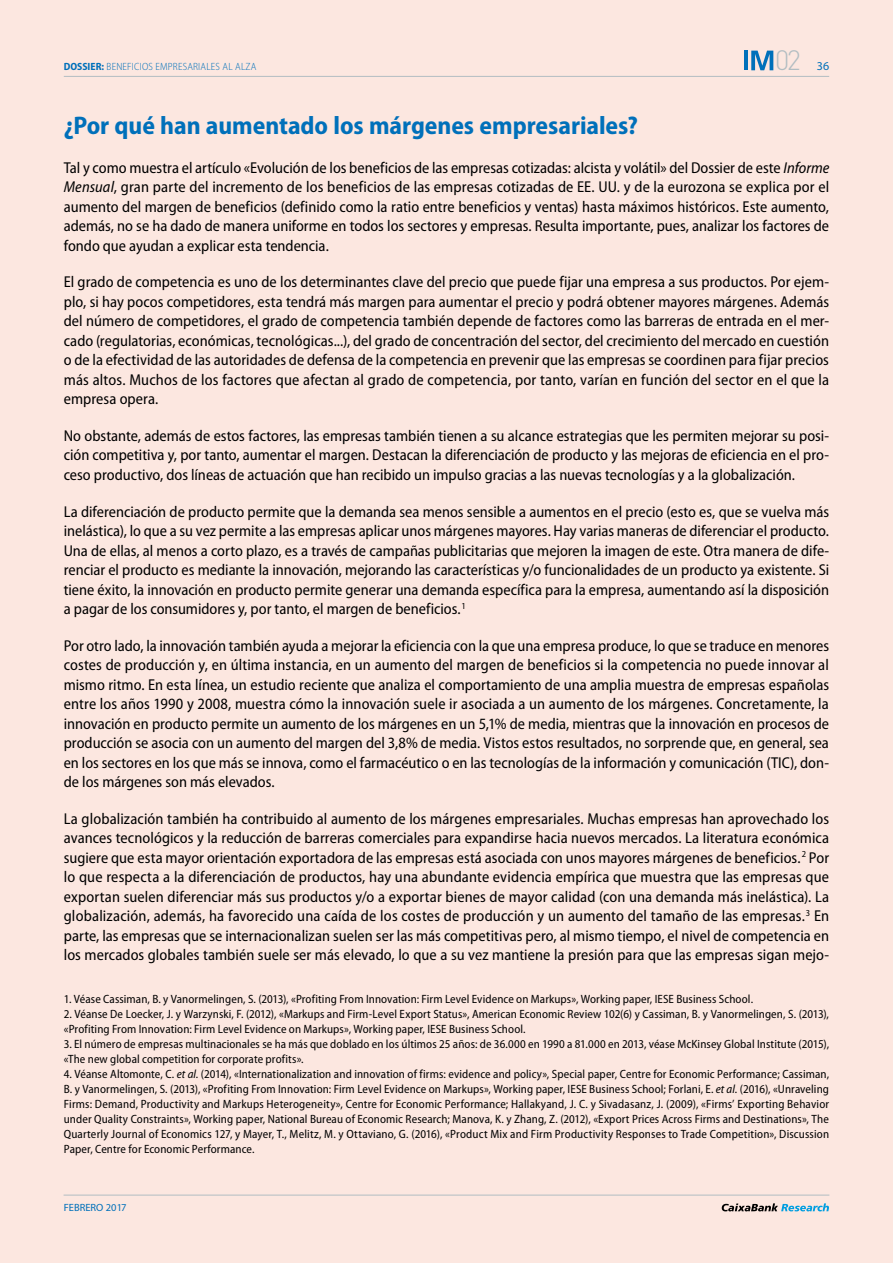
<style>
.page{position:relative;width:893px;height:1263px;background:#fce7e0}
.page>*{position:absolute;margin:0;border:0;box-sizing:border-box;transform-origin:0 0}
.t1{font:300 27.6px "DIN Pro";color:#b2bdc2}
.t2{font:700 semi-condensed 25.5px "Myriad Pro";color:#0070ba}
.t3{font:semi-condensed 15.75px/19.5px "Myriad Pro";color:#000;text-align:justify}
.t4{font:semi-condensed 12px/15px "Myriad Pro";letter-spacing:.01em;color:#000}
.t5{font:12px "Myriad Pro";color:#0070ba}
.t6{font:300 semi-condensed 10.5px "Myriad Pro";letter-spacing:.02em;color:#0070ba}
.t7{font:10.5px "Myriad Pro";color:#0070ba}
.s1{font-weight:700}
.s2{font-style:italic}
</style>
<div class="page">
<hr style="left:64px;top:76px;width:765px;height:1px;background:#b2bdc2">
<hr style="left:64px;top:1195px;width:765px;height:1px;background:#b2bdc2">
<svg style="left:722px;top:1203px;width:107px;height:8px"></svg>
<svg style="left:751px;top:51px;width:22px;height:19px"></svg>
<svg style="left:743px;top:51px;width:4px;height:19px"></svg>
<h1 class="t1" style="left:775px;top:42px;width:27px">02</h1>
<p class="t6" style="left:64px;top:61px;width:194px"><span class="s1">DOSSIER:</span> BENEFICIOS EMPRESARIALES AL ALZA</p>
<p class="t5" style="left:817px;top:60px;width:14px">36</p>
<h2 class="t2" style="left:64px;top:111px;width:576px">¿Por qué han aumentado los márgenes empresariales?</h2>
<p class="t3" style="left:64px;top:158px;width:767px">Tal y como muestra el artículo «Evolución de los beneficios de las empresas cotizadas: alcista y volátil» del Dossier de este <span class="s2">Informe Mensual</span>, gran parte del incremento de los beneficios de las empresas cotizadas de EE. UU. y de la eurozona se explica por el aumento del margen de beneficios (definido como la ratio entre beneficios y ventas) hasta máximos históricos. Este aumento, además, no se ha dado de manera uniforme en todos los sectores y empresas. Resulta importante, pues, analizar los factores de fondo que ayudan a explicar esta tendencia.</p>
<p class="t3" style="left:64px;top:273px;width:767px">El grado de competencia es uno de los determinantes clave del precio que puede fijar una empresa a sus productos. Por ejem&shy;plo, si hay pocos competidores, esta tendrá más margen para aumentar el precio y podrá obtener mayores márgenes. Además del número de competidores, el grado de competencia también depende de factores como las barreras de entrada en el mer&shy;cado (regulatorias, económicas, tecnológicas...), del grado de concentración del sector, del crecimiento del mercado en cuestión o de la efectividad de las autoridades de defensa de la competencia en prevenir que las empresas se coordinen para fijar precios más altos. Muchos de los factores que afectan al grado de competencia, por tanto, varían en función del sector en el que la empresa opera.</p>
<p class="t3" style="left:64px;top:426px;width:767px">No obstante, además de estos factores, las empresas también tienen a su alcance estrategias que les permiten mejorar su posi&shy;ción competitiva y, por tanto, aumentar el margen. Destacan la diferenciación de producto y las mejoras de eficiencia en el pro&shy;ceso productivo, dos líneas de actuación que han recibido un impulso gracias a las nuevas tecnologías y a la globalización.</p>
<p class="t3" style="left:64px;top:502px;width:767px">La diferenciación de producto permite que la demanda sea menos sensible a aumentos en el precio (esto es, que se vuelva más inelástica), lo que a su vez permite a las empresas aplicar unos márgenes mayores. Hay varias maneras de diferenciar el producto.<br>Una de ellas, al menos a corto plazo, es a través de campañas publicitarias que mejoren la imagen de este. Otra manera de dife&shy;renciar el producto es mediante la innovación, mejorando las características y/o funcionalidades de un producto ya existente. Si tiene éxito, la innovación en producto permite generar una demanda específica para la empresa, aumentando así la disposición a pagar de los consumidores y, por tanto, el margen de beneficios.<sup>1</sup></p>
<p class="t3" style="left:64px;top:636px;width:767px">Por otro lado, la innovación también ayuda a mejorar la eficiencia con la que una empresa produce, lo que se traduce en menores costes de producción y, en última instancia, en un aumento del margen de beneficios si la competencia no puede innovar al mismo ritmo. En esta línea, un estudio reciente que analiza el comportamiento de una amplia muestra de empresas españolas entre los años 1990 y 2008, muestra cómo la innovación suele ir asociada a un aumento de los márgenes. Concretamente, la innovación en producto permite un aumento de los márgenes en un 5,1% de media, mientras que la innovación en procesos de producción se asocia con un aumento del margen del 3,8% de media. Vistos estos resultados, no sorprende que, en general, sea en los sectores en los que más se innova, como el farmacéutico o en las tecnologías de la información y comunicación (TIC), don&shy;de los márgenes son más elevados.</p>
<p class="t3" style="left:64px;top:809px;width:767px">La globalización también ha contribuido al aumento de los márgenes empresariales. Muchas empresas han aprovechado los avances tecnológicos y la reducción de barreras comerciales para expandirse hacia nuevos mercados. La literatura económica sugiere que esta mayor orientación exportadora de las empresas está asociada con unos mayores márgenes de beneficios.<sup>2</sup> Por lo que respecta a la diferenciación de productos, hay una abundante evidencia empírica que muestra que las empresas que exportan suelen diferenciar más sus productos y/o a exportar bienes de mayor calidad (con una demanda más inelástica). La globalización, además, ha favorecido una caída de los costes de producción y un aumento del tamaño de las empresas.<sup>3</sup> En parte, las empresas que se internacionalizan suelen ser las más competitivas pero, al mismo tiempo, el nivel de competencia en los mercados globales también suele ser más elevado, lo que a su vez mantiene la presión para que las empresas sigan mejo-</p>
<p class="t4" style="left:64px;top:992px;width:691px">1. Véase Cassiman, B. y Vanormelingen, S. (2013), «Profiting From Innovation: Firm Level Evidence on Markups», Working paper, IESE Business School.</p>
<p class="t4" style="left:64px;top:1007px;width:767px">2. Véanse De Loecker, J. y Warzynski, F. (2012), «Markups and Firm-Level Export Status», American Economic Review 102(6) y Cassiman, B. y Vanormelingen, S. (2013), «Profiting From Innovation: Firm Level Evidence on Markups», Working paper, IESE Business School.</p>
<p class="t4" style="left:64px;top:1037px;width:767px">3. El número de empresas multinacionales se ha más que doblado en los últimos 25 años: de 36.000 en 1990 a 81.000 en 2013, véase McKinsey Global Institute (2015), «The new global competition for corporate profits».</p>
<p class="t4" style="left:64px;top:1067px;width:767px;text-align:justify">4. Véanse Altomonte, C. <span class="s2">et al.</span> (2014), «Internationalization and innovation of firms: evidence and policy», Special paper, Centre for Economic Performance; Cassiman, B. y Vanormelingen, S. (2013), «Profiting From Innovation: Firm Level Evidence on Markups», Working paper, IESE Business School; Forlani, E. <span class="s2">et al.</span> (2016), «Unraveling Firms: Demand, Productivity and Markups Heterogeneity», Centre for Economic Performance; Hallakyand, J. C. y Sivadasanz, J. (2009), «Firms’ Exporting Behavior under Quality Constraints», Working paper, National Bureau of Economic Research; Manova, K. y Zhang, Z. (2012), «Export Prices Across Firms and Destinations», The Quarterly Journal of Economics 127, y Mayer, T., Melitz, M. y Ottaviano, G. (2016), «Product Mix and Firm Productivity Responses to Trade Competition», Discussion Paper, Centre for Economic Performance.</p>
<p class="t7" style="left:64px;top:1202px;width:12px">FEBRERO</p>
<p class="t7" style="left:106px;top:1202px;width:22px">2017</p>
</div>
